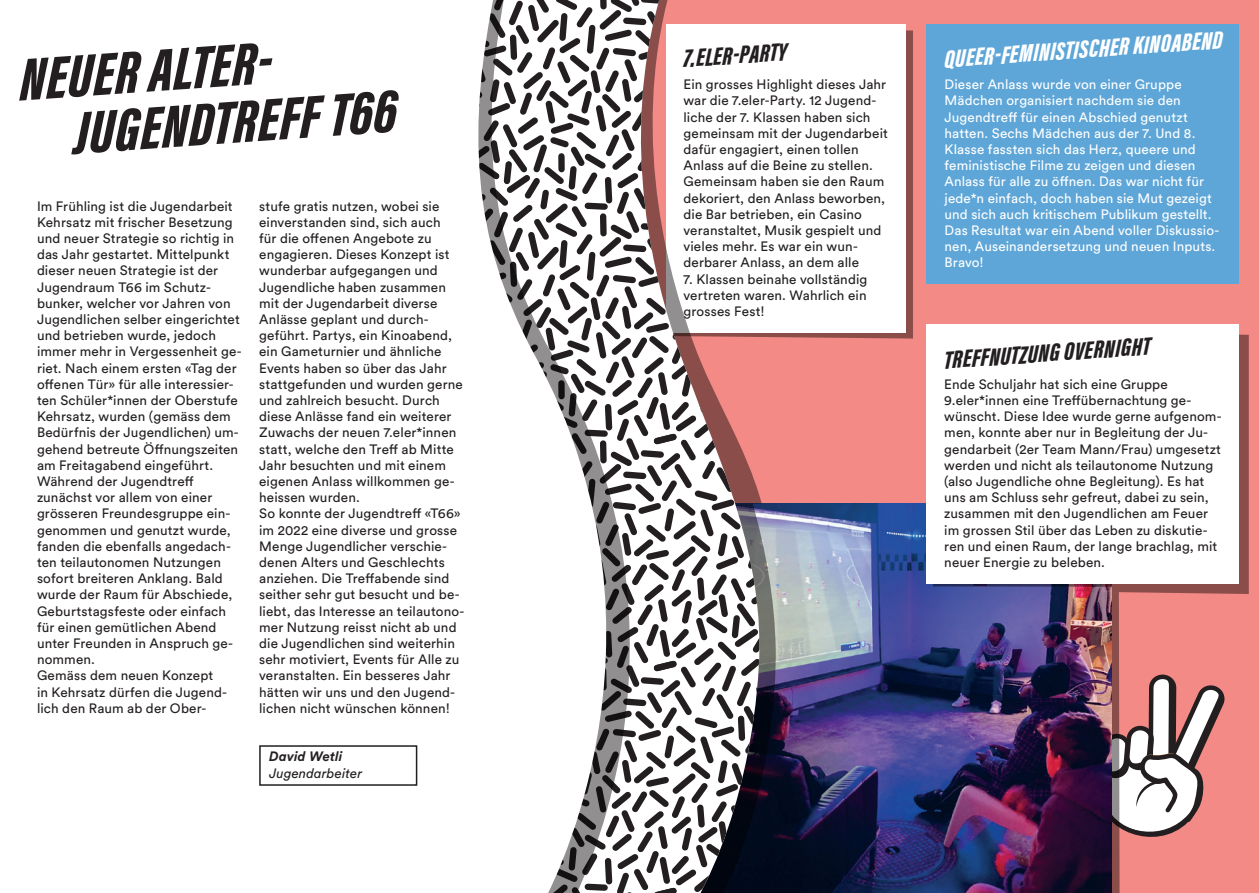
<style>
.page{position:relative;width:1259px;height:893px;background:#fff}
.page>*{position:absolute;margin:0;border:0;box-sizing:border-box;transform-origin:0 0}
.t1{font:61.5px/57px "Acumin Variable Concept";color:#231f20}
.t2{font:25.5px "Acumin Variable Concept";color:#231f20}
.t3{font:25.5px "Acumin Variable Concept";color:#fff}
.t4{font:13.5px/16.2px "Circular Std";letter-spacing:.01em;color:#231f20}
.t5{font:13.5px/16.2px "Circular Std";letter-spacing:.01em;color:#fff}
.t6{font:italic 13.5px "Circular Std";letter-spacing:.005em;color:#231f20}
.t7{font:italic 700 13.5px "Circular Std";letter-spacing:.005em;color:#231f20}
</style>
<div class="page">
<div style="left:627px;top:0;width:632px;height:893px;background:#f48a85"></div>
<svg style="left:761px;top:30px;width:152px;height:309px;background:#955855"></svg>
<svg style="left:1111px;top:334px;width:137px;height:559px"></svg>
<img style="left:776px;top:503px;width:335px;height:390px">
<div style="left:666px;top:24px;width:240px;height:308px;background:#fff"></div>
<svg style="left:760px;top:503px;width:16px;height:390px;background:#414551"></svg>
<svg style="left:692px;top:332px;width:68px;height:561px;background:#a48f90"></svg>
<svg style="left:417px;top:0;width:275px;height:893px"></svg>
<div style="left:926px;top:24px;width:313px;height:260px;background:#5ea6d8"></div>
<div style="left:926px;top:324px;width:313px;height:259px;background:#fff"></div>
<div style="left:259px;top:745px;width:158px;height:41px;border:2px solid #231f20"></div>
<h1 class="t1" style="left:66px;top:45px;width:326px;text-indent:-50px;rotate:-4deg">NEUER ALTER-<br>JUGENDTREFF T66</h1>
<p class="t4" style="left:37px;top:198px;width:206px">Im Frühling ist die Jugendarbeit<br>Kehrsatz mit frischer Besetzung und neuer Strategie so richtig in das Jahr gestartet. Mittelpunkt dieser neuen Strategie ist der<br>Jugendraum T66 im Schutz&shy;bunker, welcher vor Jahren von<br>Jugendlichen selber eingerichtet und betrieben wurde, jedoch immer mehr in Vergessenheit ge&shy;riet. Nach einem ersten «Tag der offenen Tür» für alle interessier&shy;ten Schüler*innen der Oberstufe<br>Kehrsatz, wurden (gemäss dem<br>Bedürfnis der Jugendlichen) um&shy;gehend betreute Öffnungszeiten am Freitagabend eingeführt.<br>Während der Jugendtreff zunächst vor allem von einer grösseren Freundesgruppe ein&shy;genommen und genutzt wurde, fanden die ebenfalls angedach&shy;ten teilautonomen Nutzungen sofort breiteren Anklang. Bald wurde der Raum für Abschiede,<br>Geburtstagsfeste oder einfach für einen gemütlichen Abend unter Freunden in Anspruch ge&shy;nommen.<br>Gemäss dem neuen Konzept<br>in Kehrsatz dürfen die Jugend&shy;lich den Raum ab der Ober-</p>
<p class="t4" style="left:259px;top:198px;width:207px">stufe gratis nutzen, wobei sie einverstanden sind, sich auch<br>für die offenen Angebote zu engagieren. Dieses Konzept ist wunderbar aufgegangen und<br>Jugendliche haben zusammen mit der Jugendarbeit diverse<br>Anlässe geplant und durch&shy;geführt. Partys, ein Kinoabend, ein Gameturnier und ähnliche<br>Events haben so über das Jahr stattgefunden und wurden gerne und zahlreich besucht. Durch diese Anlässe fand ein weiterer<br>Zuwachs der neuen 7.eler*innen statt, welche den Treff ab Mitte<br>Jahr besuchten und mit einem eigenen Anlass willkommen ge&shy;heissen wurden.<br>So konnte der Jugendtreff «T66» im 2022 eine diverse und grosse<br>Menge Jugendlicher verschie&shy;denen Alters und Geschlechts anziehen. Die Treffabende sind seither sehr gut besucht und be&shy;liebt, das Interesse an teilautono&shy;mer Nutzung reisst nicht ab und die Jugendlichen sind weiterhin sehr motiviert, Events für Alle zu veranstalten. Ein besseres Jahr hätten wir uns und den Jugend&shy;lichen nicht wünschen können!</p>
<p class="t7" style="left:269px;top:748px;width:75px">David Wetli</p>
<p class="t6" style="left:269px;top:765px;width:95px">Jugendarbeiter</p>
<h2 class="t2" style="left:681px;top:41px;width:105px;rotate:-4deg">7.ELER-PARTY</h2>
<h2 class="t3" style="left:942px;top:41px;width:281px;rotate:-4deg">QUEER-FEMINISTISCHER KINOABEND</h2>
<p class="t4" style="left:683px;top:76px;width:206px">Ein grosses Highlight dieses Jahr war die 7.eler-Party. 12 Jugend&shy;liche der 7. Klassen haben sich gemeinsam mit der Jugendarbeit dafür engagiert, einen tollen<br>Anlass auf die Beine zu stellen.<br>Gemeinsam haben sie den Raum dekoriert, den Anlass beworben, die Bar betrieben, ein Casino veranstaltet, Musik gespielt und vieles mehr. Es war ein wun&shy;derbarer Anlass, an dem alle</p>
<p class="t4" style="left:683px;top:271px;width:185px;text-align:justify">7. Klassen beinahe vollständig vertreten waren. Wahrlich ein grosses Fest!</p>
<p class="t5" style="left:944px;top:76px;width:276px">Dieser Anlass wurde von einer Gruppe Mädchen organisiert nachdem sie den Jugendtreff für einen Abschied genutzt hatten. Sechs Mädchen aus der 7. Und 8.<br>Klasse fassten sich das Herz, queere und feministische Filme zu zeigen und diesen Anlass für alle zu öffnen. Das war nicht für jede*n einfach, doch haben sie Mut gezeigt und sich auch kritischem Publikum gestellt.<br>Das Resultat war ein Abend voller Diskussio&shy;nen, Auseinandersetzung und neuen Inputs.<br>Bravo!</p>
<h2 class="t2" style="left:942px;top:342px;width:209px;rotate:-4deg">TREFFNUTZUNG OVERNIGHT</h2>
<p class="t4" style="left:944px;top:376px;width:279px">Ende Schuljahr hat sich eine Gruppe 9.eler*innen eine Treffübernachtung ge&shy;wünscht. Diese Idee wurde gerne aufgenom&shy;men, konnte aber nur in Begleitung der Ju&shy;gendarbeit (2er Team Mann/Frau) umgesetzt werden und nicht als teilautonome Nutzung (also Jugendliche ohne Begleitung). Es hat uns am Schluss sehr gefreut, dabei zu sein, zusammen mit den Jugendlichen am Feuer im grossen Stil über das Leben zu diskutie&shy;ren und einen Raum, der lange brachlag, mit neuer Energie zu beleben.</p>
</div>
